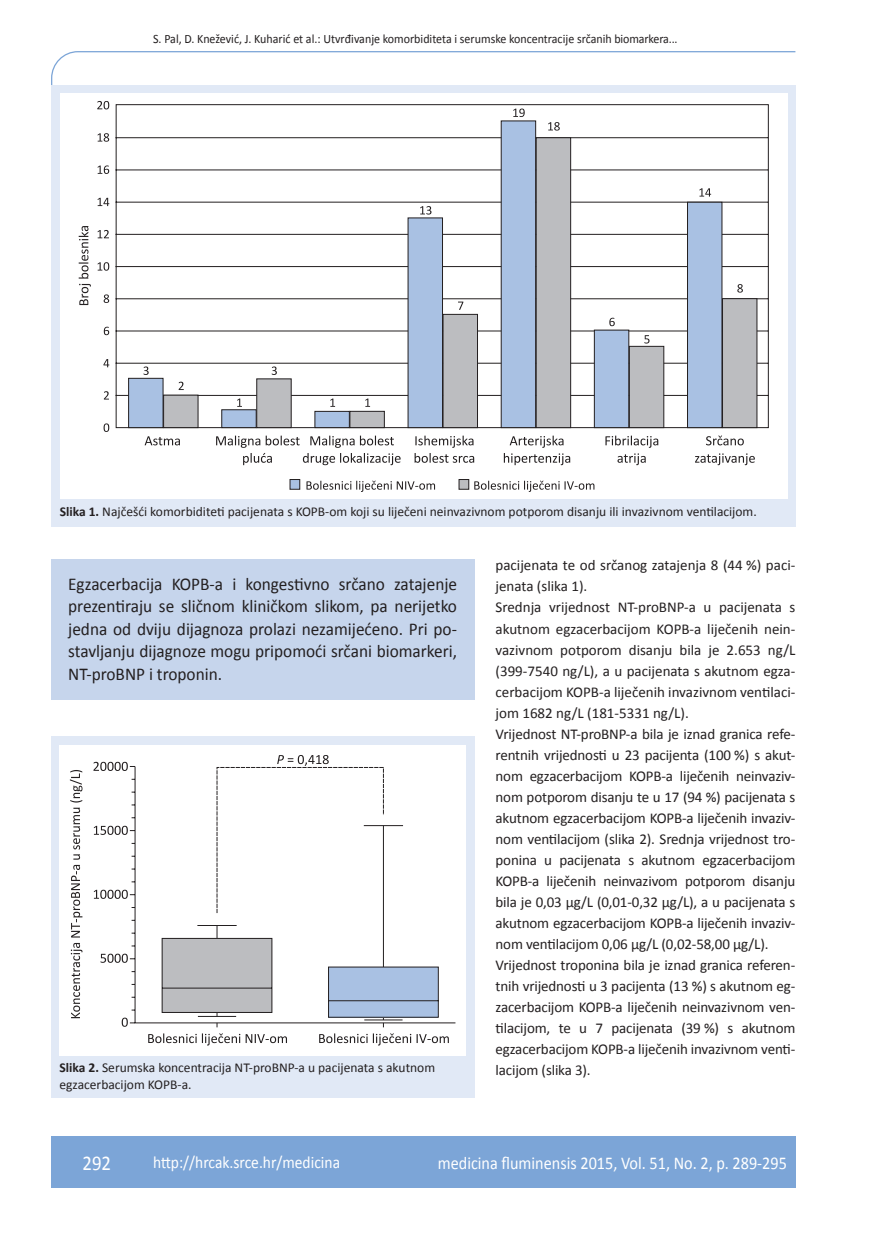
<style>
.page{position:relative;width:872px;height:1234px;background:#fff}
.page>*{position:absolute;margin:0;border:0;box-sizing:border-box;transform-origin:0 0}
.t1{font:21px "Calibri";color:#fff;scale:.9 1}
.t2{font:18px/22.5px "Calibri";color:#231f20;text-align:justify;scale:.96 1}
.t3{font:18px "Calibri";color:#fff;scale:.9 1}
.t4{font:17.25px "Calibri";color:#fff;scale:.9 1}
.t5{font:15px/21px "Calibri";letter-spacing:-.01em;color:#231f20}
.t6{font:13.5px/16.5px "Calibri";color:#231f20}
.t7{font:12.75px "Calibri";color:#231f20;scale:.94 1}
.s1{font-weight:700}
</style>
<div class="page">
<svg style="left:51px;top:51px;width:745px;height:275px"></svg>
<div style="left:51px;top:1135px;width:744px;height:51px;background:#7ca5d7"></div>
<div style="left:51px;top:559px;width:423px;height:140px;background:#c6d5ec"></div>
<div style="left:51px;top:85px;width:744px;height:441px;background:#e1e9f6"></div>
<div style="left:60px;top:94px;width:727px;height:405px;background:#fff"></div>
<svg style="left:115px;top:104px;width:654px;height:324px"></svg>
<div style="left:128px;top:378px;width:35px;height:50px;background:#a9c1e3;border:1px solid #231f20"></div>
<div style="left:221px;top:409px;width:35px;height:19px;background:#a9c1e3;border:1px solid #231f20"></div>
<div style="left:314px;top:411px;width:36px;height:17px;background:#a9c1e3;border:1px solid #231f20"></div>
<div style="left:408px;top:217px;width:35px;height:211px;background:#a9c1e3;border:1px solid #231f20"></div>
<div style="left:501px;top:120px;width:35px;height:308px;background:#a9c1e3;border:1px solid #231f20"></div>
<div style="left:594px;top:330px;width:35px;height:98px;background:#a9c1e3;border:1px solid #231f20"></div>
<div style="left:687px;top:202px;width:35px;height:226px;background:#a9c1e3;border:1px solid #231f20"></div>
<div style="left:163px;top:394px;width:35px;height:34px;background:#bcbdc0;border:1px solid #231f20"></div>
<div style="left:256px;top:378px;width:35px;height:50px;background:#bcbdc0;border:1px solid #231f20"></div>
<div style="left:349px;top:411px;width:36px;height:17px;background:#bcbdc0;border:1px solid #231f20"></div>
<div style="left:443px;top:314px;width:35px;height:114px;background:#bcbdc0;border:1px solid #231f20"></div>
<div style="left:536px;top:137px;width:35px;height:291px;background:#bcbdc0;border:1px solid #231f20"></div>
<div style="left:629px;top:346px;width:35px;height:82px;background:#bcbdc0;border:1px solid #231f20"></div>
<div style="left:722px;top:298px;width:35px;height:130px;background:#bcbdc0;border:1px solid #231f20"></div>
<svg style="left:79px;top:284px;width:12px;height:21px"></svg>
<svg style="left:79px;top:226px;width:9px;height:52px"></svg>
<svg style="left:145px;top:436px;width:35px;height:9px"></svg>
<svg style="left:216px;top:435px;width:44px;height:12px"></svg>
<svg style="left:266px;top:435px;width:34px;height:10px"></svg>
<svg style="left:243px;top:453px;width:29px;height:12px"></svg>
<svg style="left:310px;top:435px;width:44px;height:12px"></svg>
<svg style="left:360px;top:435px;width:34px;height:10px"></svg>
<svg style="left:303px;top:453px;width:97px;height:12px"></svg>
<svg style="left:415px;top:435px;width:58px;height:12px"></svg>
<svg style="left:414px;top:453px;width:60px;height:9px"></svg>
<svg style="left:510px;top:435px;width:53px;height:12px"></svg>
<svg style="left:504px;top:453px;width:66px;height:12px"></svg>
<svg style="left:605px;top:435px;width:53px;height:12px"></svg>
<svg style="left:617px;top:453px;width:28px;height:12px"></svg>
<svg style="left:706px;top:435px;width:38px;height:10px"></svg>
<svg style="left:695px;top:453px;width:60px;height:12px"></svg>
<svg style="left:306px;top:480px;width:129px;height:12px"></svg>
<svg style="left:474px;top:480px;width:120px;height:12px"></svg>
<div style="left:290px;top:479px;width:10px;height:10px;background:#a9c1e3"></div>
<div style="left:290px;top:479px;width:10px;height:10px;border:1px solid #231f20"></div>
<div style="left:459px;top:479px;width:10px;height:10px;background:#bcbdc0"></div>
<div style="left:459px;top:479px;width:10px;height:10px;border:1px solid #231f20"></div>
<svg style="left:97px;top:101px;width:12px;height:8px"></svg>
<svg style="left:98px;top:133px;width:11px;height:9px"></svg>
<svg style="left:98px;top:165px;width:11px;height:9px"></svg>
<svg style="left:98px;top:198px;width:11px;height:8px"></svg>
<svg style="left:98px;top:230px;width:11px;height:8px"></svg>
<svg style="left:98px;top:262px;width:11px;height:8px"></svg>
<svg style="left:104px;top:294px;width:5px;height:9px"></svg>
<svg style="left:104px;top:326px;width:5px;height:9px"></svg>
<svg style="left:103px;top:359px;width:6px;height:8px"></svg>
<svg style="left:104px;top:391px;width:5px;height:8px"></svg>
<svg style="left:104px;top:423px;width:5px;height:9px"></svg>
<svg style="left:143px;top:366px;width:6px;height:9px"></svg>
<svg style="left:179px;top:381px;width:5px;height:9px"></svg>
<svg style="left:237px;top:398px;width:5px;height:9px"></svg>
<svg style="left:272px;top:366px;width:5px;height:9px"></svg>
<svg style="left:330px;top:398px;width:5px;height:9px"></svg>
<svg style="left:365px;top:398px;width:5px;height:9px"></svg>
<svg style="left:420px;top:206px;width:11px;height:8px"></svg>
<svg style="left:458px;top:301px;width:5px;height:9px"></svg>
<svg style="left:513px;top:108px;width:12px;height:9px"></svg>
<svg style="left:548px;top:122px;width:12px;height:8px"></svg>
<svg style="left:609px;top:317px;width:6px;height:9px"></svg>
<svg style="left:644px;top:335px;width:5px;height:8px"></svg>
<svg style="left:699px;top:188px;width:12px;height:8px"></svg>
<svg style="left:737px;top:284px;width:6px;height:8px"></svg>
<div style="left:51px;top:736px;width:423px;height:361px;background:#e1e9f6"></div>
<div style="left:60px;top:744px;width:406px;height:311px;background:#fff"></div>
<svg style="left:129px;top:766px;width:326px;height:257px"></svg>
<svg style="left:161px;top:824px;width:243px;height:203px"></svg>
<svg style="left:148px;top:1033px;width:92px;height:12px"></svg>
<svg style="left:246px;top:1034px;width:41px;height:8px"></svg>
<svg style="left:70px;top:770px;width:12px;height:247px"></svg>
<svg style="left:93px;top:761px;width:35px;height:9px"></svg>
<svg style="left:94px;top:825px;width:34px;height:9px"></svg>
<svg style="left:94px;top:889px;width:34px;height:9px"></svg>
<svg style="left:100px;top:953px;width:28px;height:9px"></svg>
<svg style="left:122px;top:1017px;width:6px;height:9px"></svg>
<svg style="left:216px;top:755px;width:168px;height:158px"></svg>
<svg style="left:319px;top:1033px;width:130px;height:12px"></svg>
<svg style="left:328px;top:965px;width:111px;height:62px;background:#aabcd6"></svg>
<p class="t7" style="left:153px;top:30px;width:559px">S. Pal, D. Knežević, J. Kuharić et al.: Utvrđivanje komorbiditeta i serumske koncentracije srčanih biomarkera...</p>
<p class="t6" style="left:60px;top:502px;width:698px"><span class="s1">Slika 1.</span> Najčešći komorbiditeti pacijenata s KOPB-om koji su liječeni neinvazivnom potporom disanju ili invazivnom ventilacijom.</p>
<p class="t2" style="left:68px;top:571px;width:406px">Egzacerbacija KOPB-a i kongestivno srčano zatajenje prezentiraju se sličnom kliničkom slikom, pa nerijetko jedna od dviju dijagnoza prolazi nezamijećeno. Pri po&shy;stavljanju dijagnoze mogu pripomoći srčani biomarkeri, NT-proBNP i troponin.</p>
<p class="t6" style="left:60px;top:1058px;width:377px"><span class="s1">Slika 2.</span> Serumska koncentracija NT-proBNP-a u pacijenata s akutnom egzacerbacijom KOPB-a.</p>
<p class="t5" style="left:495px;top:554px;width:301px">pacijenata te od srčanog zatajenja 8 (44 %) paci&shy;jenata (slika 1).<br>Srednja vrijednost NT-proBNP-a u pacijenata s akutnom egzacerbacijom KOPB-a liječenih nein&shy;vazivnom potporom disanju bila je 2.653 ng/L (399-7540 ng/L), a u pacijenata s akutnom egza&shy;cerbacijom KOPB-a liječenih invazivnom ventilaci&shy;jom 1682 ng/L (181-5331 ng/L).<br>Vrijednost NT-proBNP-a bila je iznad granica refe&shy;rentnih vrijednosti u 23 pacijenta (100 %) s akut&shy;nom egzacerbacijom KOPB-a liječenih neinvaziv&shy;nom potporom disanju te u 17 (94 %) pacijenata s akutnom egzacerbacijom KOPB-a liječenih invaziv&shy;nom ventilacijom (slika 2). Srednja vrijednost tro&shy;ponina u pacijenata s akutnom egzacerbacijom KOPB-a liječenih neinvazivom potporom disanju bila je 0,03 µg/L (0,01-0,32 µg/L), a u pacijenata s akutnom egzacerbacijom KOPB-a liječenih invaziv&shy;nom ventilacijom 0,06 µg/L (0,02-58,00 µg/L).<br>Vrijednost troponina bila je iznad granica referen&shy;tnih vrijednosti u 3 pacijenta (13 %) s akutnom eg&shy;zacerbacijom KOPB-a liječenih neinvazivnom ven&shy;tilacijom, te u 7 pacijenata (39 %) s akutnom egzacerbacijom KOPB-a liječenih invazivnom venti&shy;lacijom (slika 3).</p>
<h1 class="t1" style="left:82px;top:1149px;width:33px">292</h1>
<p class="t4" style="left:153px;top:1150px;width:209px">http://hrcak.srce.hr/medicina</p>
<p class="t3" style="left:438px;top:1151px;width:389px">medicina fluminensis 2015, Vol. 51, No. 2, p. 289-295</p>
</div>
